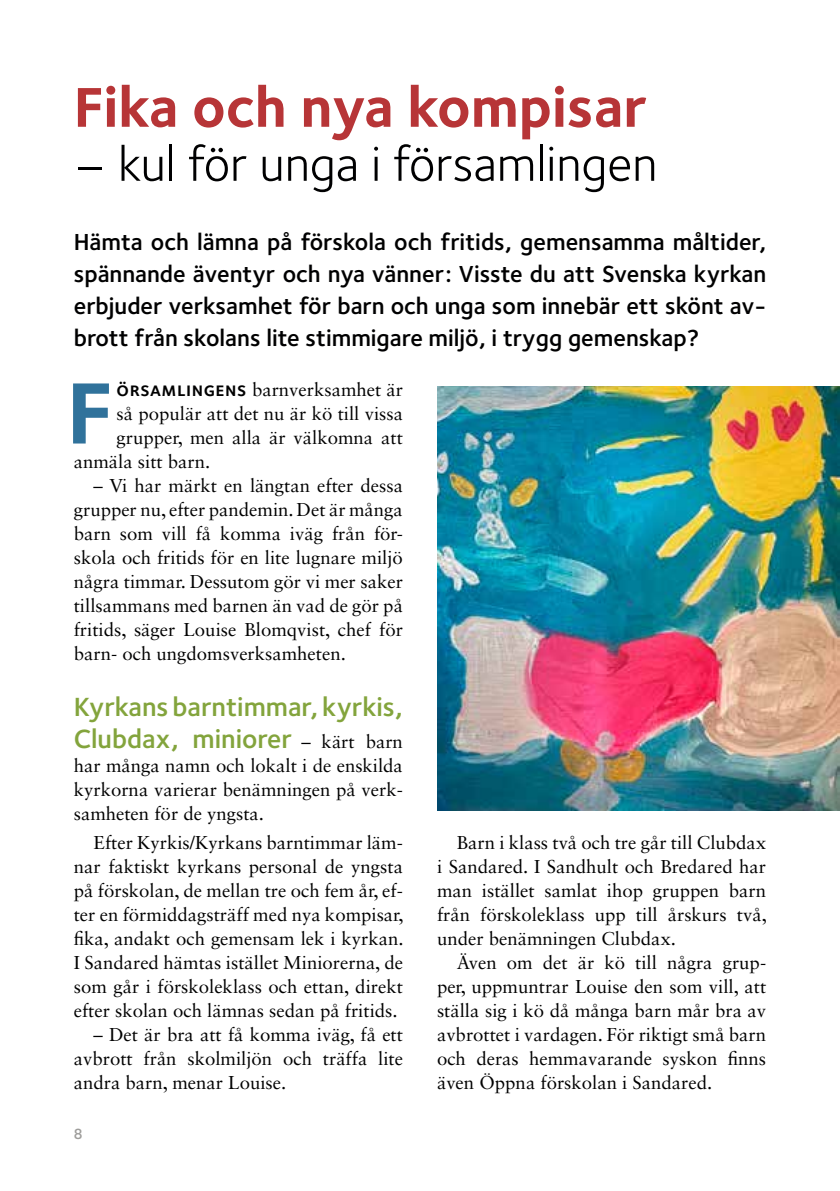
<style>
.page{position:relative;width:840px;height:1191px;background:#fff}
.page>*{position:absolute;margin:0;border:0;box-sizing:border-box;transform-origin:0 0}
.t1{font:90px "Foundry Sterling Bold OSF";color:#30729b}
.t2{font:58px "Foundry Sterling Bold OSF";color:#b73537}
.t3{font:50px "Foundry Sterling Book OSF";color:#000001}
.t4{font:27.2px/32px "Foundry Sterling Demi OSF";color:#83a43c}
.t5{font:24px/32px "Foundry Sterling Demi OSF";color:#000001;text-align:justify}
.t6{font:18.6px/24px "Sabon LT Std";color:#000001;text-align:justify}
.t7{font:16px "Foundry Sterling Demi OSF";color:#9e9d9b}
.s1{font-family:"Foundry Sterling Demi Expert";font-size:20px}
.s2{font-family:"Sabon LT Std";font-size:18.6px;color:#000001}
</style>
<div class="page">
<img style="left:437px;top:386px;width:402px;height:425px">
<h2 class="t2" style="left:74px;top:66px;width:574px">Fika och nya kompisar</h2>
<h3 class="t3" style="left:74px;top:129px;width:584px">– kul för unga i församlingen</h3>
<p class="t5" style="left:74px;top:225px;width:693px">Hämta och lämna på förskola och fritids, gemensamma måltider, spännande äventyr och nya vänner: Visste du att Svenska kyrkan erbjuder verksamhet för barn och unga som innebär ett skönt av&shy;brott från skolans lite stimmigare miljö, i trygg gemenskap?</p>
<h1 class="t1" style="left:67px;top:350px;width:48px">F</h1>
<p class="t6" style="left:117px;top:377px;width:288px"><span class="s1">örsamlingens</span> barnverksamhet är</p>
<p class="t6" style="left:117px;top:401px;width:288px">så populär att det nu är kö till vissa</p>
<p class="t6" style="left:117px;top:425px;width:287px">grupper, men alla är välkomna att</p>
<p class="t6" style="left:74px;top:449px;width:138px">anmäla sitt barn.</p>
<p class="t6" style="left:74px;top:473px;width:330px;text-indent:20px">– Vi har märkt en längtan efter dessa grupper nu, efter pandemin. Det är många barn som vill få komma iväg från för&shy;skola och fritids för en lite lugnare miljö några timmar. Dessutom gör vi mer saker tillsammans med barnen än vad de gör på fritids, säger Louise Blomqvist, chef för barn- och ungdomsverksamheten.</p>
<h3 class="t4" style="left:74px;top:690px;width:330px">Kyrkans barntimmar, kyrkis,<br>Clubdax, miniorer <span class="s2">– kärt barn</span></h3>
<p class="t6" style="left:74px;top:753px;width:330px">har många namn och lokalt i de enskilda kyrkorna varierar benämningen på verk&shy;samheten för de yngsta.</p>
<p class="t6" style="left:74px;top:830px;width:331px;text-indent:20px">Efter Kyrkis/Kyrkans barntimmar läm&shy;nar faktiskt kyrkans personal de yngsta på förskolan, de mellan tre och fem år, ef&shy;ter en förmiddagsträff med nya kompisar, fika, andakt och gemensam lek i kyrkan.<br>I Sandared hämtas istället Miniorerna, de som går i förskoleklass och ettan, direkt efter skolan och lämnas sedan på fritids.</p>
<p class="t6" style="left:74px;top:1022px;width:330px;text-indent:20px">– Det är bra att få komma iväg, få ett avbrott från skolmiljön och träffa lite andra barn, menar Louise.</p>
<p class="t6" style="left:437px;top:830px;width:331px;text-indent:20px">Barn i klass två och tre går till Clubdax i Sandared. I Sandhult och Bredared har man istället samlat ihop gruppen barn från förskoleklass upp till årskurs två, under benämningen Clubdax.</p>
<p class="t6" style="left:437px;top:950px;width:330px;text-indent:20px">Även om det är kö till några grup&shy;per, uppmuntrar Louise den som vill, att ställa sig i kö då många barn mår bra av avbrottet i vardagen. För riktigt små barn och deras hemmavarande syskon finns även Öppna förskolan i Sandared.</p>
<p class="t7" style="left:74px;top:1122px;width:10px">8</p>
</div>
